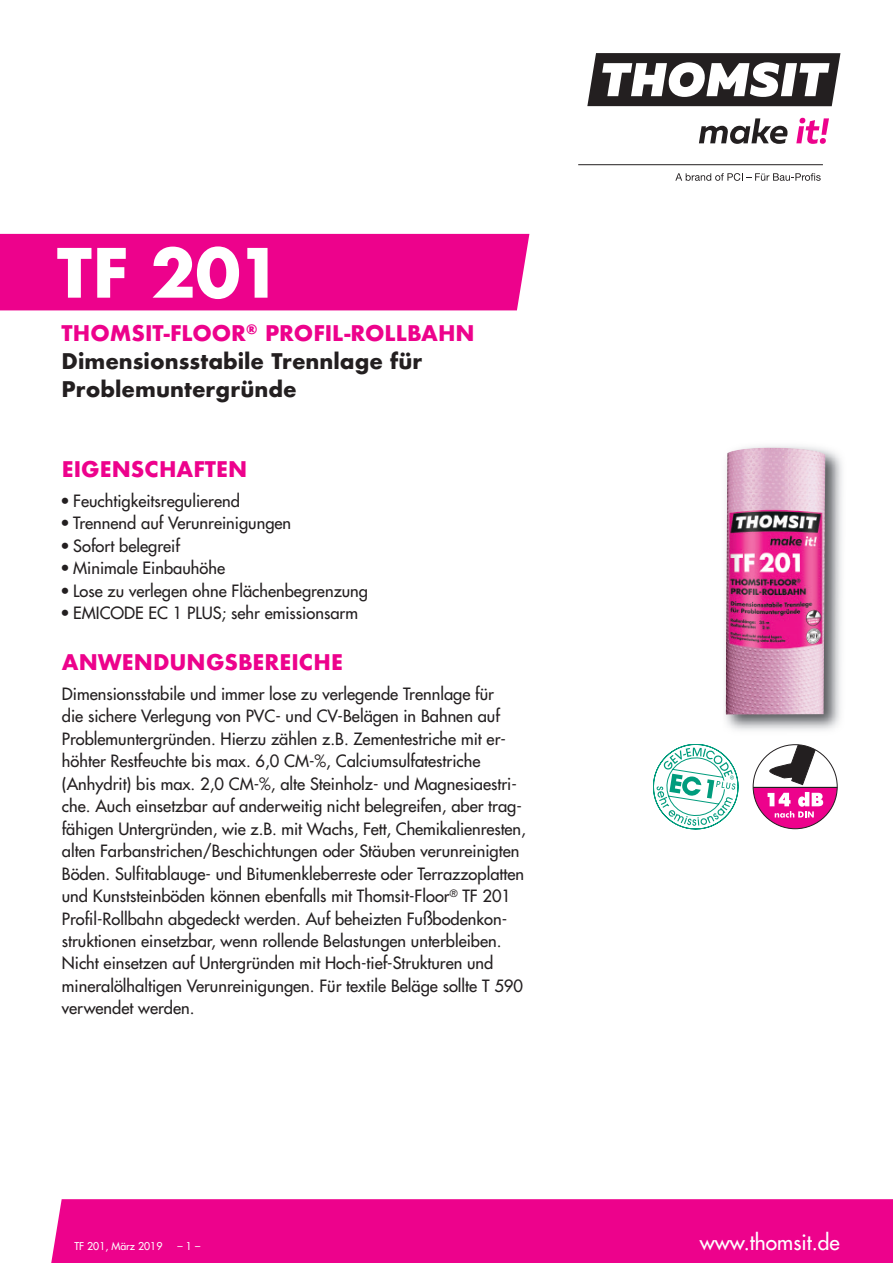
<style>
.page{position:relative;width:893px;height:1263px;background:#fff}
.page>*{position:absolute;margin:0;border:0;box-sizing:border-box;transform-origin:0 0}
.t1{font:700 66px "Futura";color:#fff}
.t2{font:700 21px/28px "Futura";color:#231f20}
.t3{font:700 21px "Futura";color:#ed028c}
.t4{font:21px "Futura";color:#fff}
.t5{font:16.5px/22.5px "Futura";color:#231f20}
.t6{font:10.5px "Futura";color:#fff}
.s1{color:#ed028c}
.s2{font-stretch:condensed}
</style>
<div class="page">
<svg style="left:587px;top:53px;width:253px;height:53px"></svg>
<svg style="left:699px;top:118px;width:89px;height:26px"></svg>
<svg style="left:796px;top:118px;width:33px;height:26px"></svg>
<hr style="left:578px;top:164px;width:245px;height:1px;background:#231f20">
<svg style="left:675px;top:173px;width:146px;height:8px"></svg>
<div style="left:51px;top:1199px;width:842px;height:64px;background:#ed028c"></div>
<div style="left:0;top:234px;width:529px;height:76px;background:#ed028c"></div>
<img style="left:725px;top:446px;width:117px;height:285px">
<img style="left:726px;top:447px;width:99px;height:267px">
<svg style="left:753px;top:745px;width:84px;height:84px"></svg>
<svg style="left:653px;top:744px;width:85px;height:85px"></svg>
<h1 class="t1" style="left:57px;top:225px;width:227px">TF 201</h1>
<p class="t2" style="left:62px;top:319px;width:415px"><span class="s1">THOMSIT-FLOOR</span><sup>®</sup> <span class="s1">PROFIL-ROLLBAHN<br></span>Dimensionsstabile Trennlage für<br>Problemuntergründe</p>
<p class="t3" style="left:62px;top:454px;width:187px">EIGENSCHAFTEN</p>
<p class="t5" style="left:62px;top:490px;width:180px"><span class="s2">•</span> Feuchtigkeitsregulierend</p>
<p class="t5" style="left:62px;top:513px;width:231px"><span class="s2">•</span> Trennend auf Verunreinigungen</p>
<p class="t5" style="left:62px;top:535px;width:120px"><span class="s2">•</span> Sofort belegreif</p>
<p class="t5" style="left:62px;top:558px;width:165px"><span class="s2">•</span> Minimale Einbauhöhe</p>
<p class="t5" style="left:62px;top:580px;width:308px"><span class="s2">•</span> Lose zu verlegen ohne Flächenbegrenzung</p>
<p class="t5" style="left:62px;top:603px;width:298px"><span class="s2">•</span> EMICODE EC 1 PLUS; sehr emissionsarm</p>
<p class="t3" style="left:62px;top:647px;width:283px">ANWENDUNGSBEREICHE</p>
<p class="t5" style="left:62px;top:683px;width:465px">Dimensionsstabile und immer lose zu verlegende Trennlage für<br>die sichere Verlegung von PVC- und CV-Belägen in Bahnen auf Problemuntergründen. Hierzu zählen z.B. Zementestriche mit er&shy;höhter Restfeuchte bis max. 6,0 CM-%, Calciumsulfatestriche (Anhydrit) bis max. 2,0 CM-%, alte Steinholz- und Magnesiaestri&shy;che. Auch einsetzbar auf anderweitig nicht belegreifen, aber trag&shy;fähigen Untergründen, wie z.B. mit Wachs, Fett, Chemikalienresten, alten Farbanstrichen/Beschichtungen oder Stäuben verunreinigten Böden. Sulfitablauge- und Bitumenkleberreste oder Terrazzoplatten und Kunststeinböden können ebenfalls mit Thomsit-Floor<sup>®</sup> TF 201<br>Profil-Rollbahn abgedeckt werden. Auf beheizten Fußbodenkon&shy;struktionen einsetzbar, wenn rollende Belastungen unterbleiben.<br>Nicht einsetzen auf Untergründen mit Hoch-tief-Strukturen und mineralölhaltigen Verunreinigungen. Für textile Beläge sollte T 590 verwendet werden.</p>
<p class="t6" style="left:74px;top:1241px;width:90px">TF 201, März 2019</p>
<p class="t6" style="left:178px;top:1241px;width:24px">–1–</p>
<p class="t4" style="left:700px;top:1232px;width:141px">www.thomsit.de</p>
</div>
